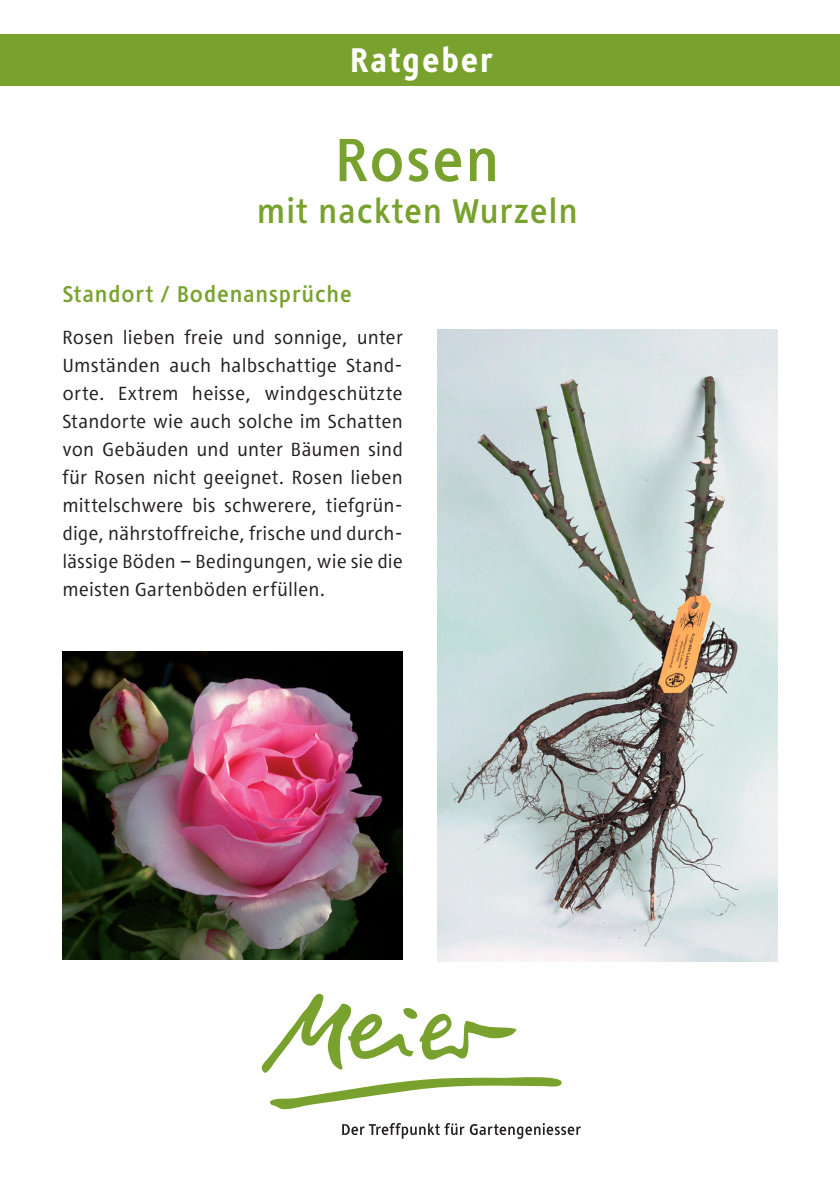
<style>
.page{position:relative;width:840px;height:1191px;background:#fff}
.page>*{position:absolute;margin:0;border:0;box-sizing:border-box;transform-origin:0 0}
._01_Titel{font:700 64px "Tara";letter-spacing:.005em;color:#78a22d}
._01_Titel-2{font:700 36px "Tara";letter-spacing:.005em;color:#78a22d}
._02_Headline{font:900 36px "Tara";letter-spacing:.01em;color:#fff}
._04_Thementitel{font:700 24px "Tara";letter-spacing:.01em;color:#78a22d}
._06_Grundtext{font:20px/28px "Tara";letter-spacing:.005em;color:#231f20;text-align:justify}
</style>
<div class="page">
<div style="left:0;top:34px;width:839px;height:51px;background:#78a22d"></div>
<svg style="left:342px;top:1123px;width:238px;height:15px"></svg>
<svg style="left:261px;top:993px;width:301px;height:116px"></svg>
<img style="left:62px;top:651px;width:341px;height:308px">
<img style="left:437px;top:329px;width:340px;height:632px">
<p class="_02_Headline" style="left:349px;top:40px;width:145px">Ratgeber</p>
<p class="_01_Titel" style="left:334px;top:125px;width:167px">Rosen</p>
<p class="_01_Titel-2" style="left:256px;top:191px;width:323px">mit nackten Wurzeln</p>
<p class="_04_Thementitel" style="left:62px;top:280px;width:291px">Standort / Bodenansprüche</p>
<p class="_06_Grundtext" style="left:62px;top:323px;width:342px">Rosen lieben freie und sonnige, unter Umständen auch halbschattige Stand&shy;orte. Extrem heisse, windgeschützte Standorte wie auch solche im Schatten von Gebäuden und unter Bäumen sind für Rosen nicht geeignet. Rosen lieben mittelschwere bis schwerere, tiefgrün&shy;dige, nährstoffreiche, frische und durch&shy;lässige Böden – Bedingungen, wie sie die meisten Gartenböden erfüllen.</p>
</div>
